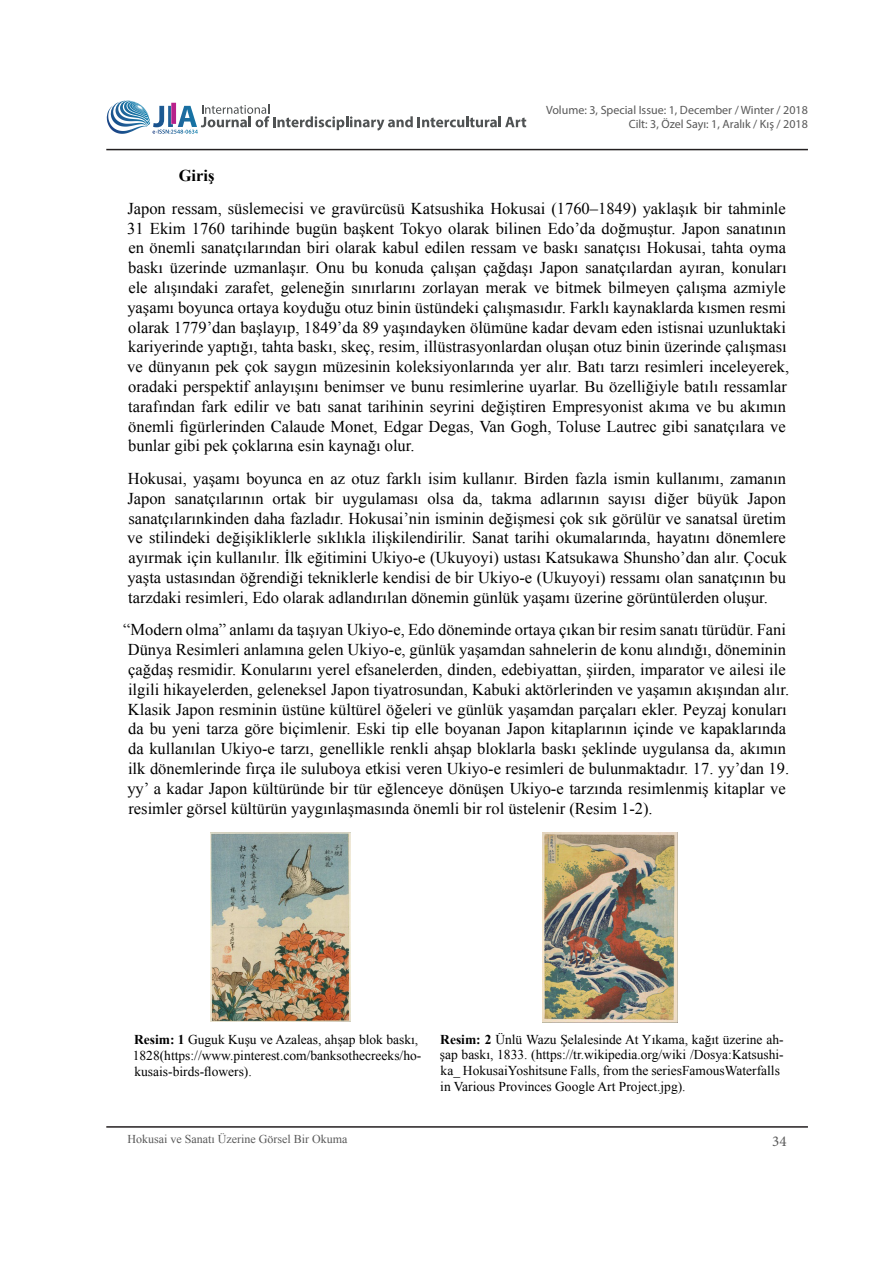
<style>
.page{position:relative;width:893px;height:1263px;background:#fff}
.page>*{position:absolute;margin:0;border:0;box-sizing:border-box;transform-origin:0 0}
.t1{font:16.5px/19.8px "Times New Roman";color:#000}
.t2{font:700 16.5px "Times New Roman";color:#000}
.t3{font:15px "Minion Pro";color:#585858}
.HTML_Preformatted{font:13.5px/15.5px "Times New Roman";color:#000}
.t4{font:12px/14.4px "Myriad Pro";color:#585858;text-align:right}
.t5{font:12px "Times New Roman";color:#585858}
.s1{font-weight:700}
</style>
<div class="page">
<hr style="left:106px;top:1126px;width:702px;height:2px;background:#231f20">
<hr style="left:106px;top:149px;width:702px;height:1px;background:#231f20">
<svg style="left:106px;top:100px;width:420px;height:34px"></svg>
<img style="left:211px;top:832px;width:140px;height:189px">
<img style="left:543px;top:832px;width:135px;height:190px">
<p class="t4" style="left:546px;top:102px;width:263px">Volume: 3, Special Issue: 1, December / Winter / 2018<br>Cilt: 3, Özel Sayı: 1, Aralık / Kış / 2018</p>
<p class="t2" style="left:179px;top:164px;width:37px">Giriş</p>
<p class="t1" style="left:127px;top:198px;width:664px">Japon ressam, süslemecisi ve gravürcüsü Katsushika Hokusai (1760–1849) yaklaşık bir tahminle 31 Ekim 1760 tarihinde bugün başkent Tokyo olarak bilinen Edo’da doğmuştur. Japon sanatının en önemli sanatçılarından biri olarak kabul edilen ressam ve baskı sanatçısı Hokusai, tahta oyma baskı üzerinde uzmanlaşır. Onu bu konuda çalışan çağdaşı Japon sanatçılardan ayıran, konuları ele alışındaki zarafet, geleneğin sınırlarını zorlayan merak ve bitmek bilmeyen çalışma azmiyle yaşamı boyunca ortaya koyduğu otuz binin üstündeki çalışmasıdır. Farklı kaynaklarda kısmen resmi olarak 1779’dan başlayıp, 1849’da 89 yaşındayken ölümüne kadar devam eden istisnai uzunluktaki kariyerinde yaptığı, tahta baskı, skeç, resim, illüstrasyonlardan oluşan otuz binin üzerinde çalışması ve dünyanın pek çok saygın müzesinin koleksiyonlarında yer alır. Batı tarzı resimleri inceleyerek, oradaki perspektif anlayışını benimser ve bunu resimlerine uyarlar. Bu özelliğiyle batılı ressamlar tarafından fark edilir ve batı sanat tarihinin seyrini değiştiren Empresyonist akıma ve bu akımın önemli figürlerinden Calaude Monet, Edgar Degas, Van Gogh, Toluse Lautrec gibi sanatçılara ve bunlar gibi pek çoklarına esin kaynağı olur.</p>
<p class="t1" style="left:127px;top:468px;width:661px;text-align:justify">Hokusai, yaşamı boyunca en az otuz farklı isim kullanır. Birden fazla ismin kullanımı, zamanın Japon sanatçılarının ortak bir uygulaması olsa da, takma adlarının sayısı diğer büyük Japon sanatçılarınkinden daha fazladır. Hokusai’nin isminin değişmesi çok sık görülür ve sanatsal üretim ve stilindeki değişikliklerle sıklıkla ilişkilendirilir. Sanat tarihi okumalarında, hayatını dönemlere ayırmak için kullanılır. İlk eğitimini Ukiyo-e (Ukuyoyi) ustası Katsukawa Shunsho’dan alır. Çocuk yaşta ustasından öğrendiği tekniklerle kendisi de bir Ukiyo-e (Ukuyoyi) ressamı olan sanatçının bu tarzdaki resimleri, Edo olarak adlandırılan dönemin günlük yaşamı üzerine görüntülerden oluşur.</p>
<p class="t1" style="left:123px;top:620px;width:668px">“Modern olma” anlamı da taşıyan Ukiyo-e, Edo döneminde ortaya çıkan bir resim sanatı türüdür. Fani Dünya Resimleri anlamına gelen Ukiyo-e, günlük yaşamdan sahnelerin de konu alındığı, döneminin çağdaş resmidir. Konularını yerel efsanelerden, dinden, edebiyattan, şiirden, imparator ve ailesi ile ilgili hikayelerden, geleneksel Japon tiyatrosundan, Kabuki aktörlerinden ve yaşamın akışından alır.<br>Klasik Japon resminin üstüne kültürel öğeleri ve günlük yaşamdan parçaları ekler. Peyzaj konuları da bu yeni tarza göre biçimlenir. Eski tip elle boyanan Japon kitaplarının içinde ve kapaklarında da kullanılan Ukiyo-e tarzı, genellikle renkli ahşap bloklarla baskı şeklinde uygulansa da, akımın ilk dönemlerinde fırça ile suluboya etkisi veren Ukiyo-e resimleri de bulunmaktadır. 17. yy’dan 19. yy’ a kadar Japon kültüründe bir tür eğlenceye dönüşen Ukiyo-e tarzında resimlenmiş kitaplar ve resimler görsel kültürün yaygınlaşmasında önemli bir rol üstelenir (Resim 1-2).</p>
<p class="HTML_Preformatted" style="left:133px;top:1031px;width:290px;line-height:16.2px"><span class="s1">Resim: 1</span> Guguk Kuşu ve Azaleas, ahşap blok baskı,<br>1828(https://www.pinterest.com/banksothecreeks/ho&shy;kusais-birds-flowers).</p>
<p class="HTML_Preformatted" style="left:440px;top:1031px;width:345px"><span class="s1">Resim: 2</span> Ünlü Wazu Şelalesinde At Yıkama, kağıt üzerine ah&shy;şap baskı, 1833. (https://tr.wikipedia.org/wiki /Dosya:Katsushi&shy;ka_ HokusaiYoshitsune Falls, from the seriesFamousWaterfalls in Various Provinces Google Art Project.jpg).</p>
<p class="t5" style="left:128px;top:1131px;width:221px">Hokusai ve Sanatı Üzerine Görsel Bir Okuma</p>
<p class="t3" style="left:772px;top:1131px;width:16px">34</p>
</div>
